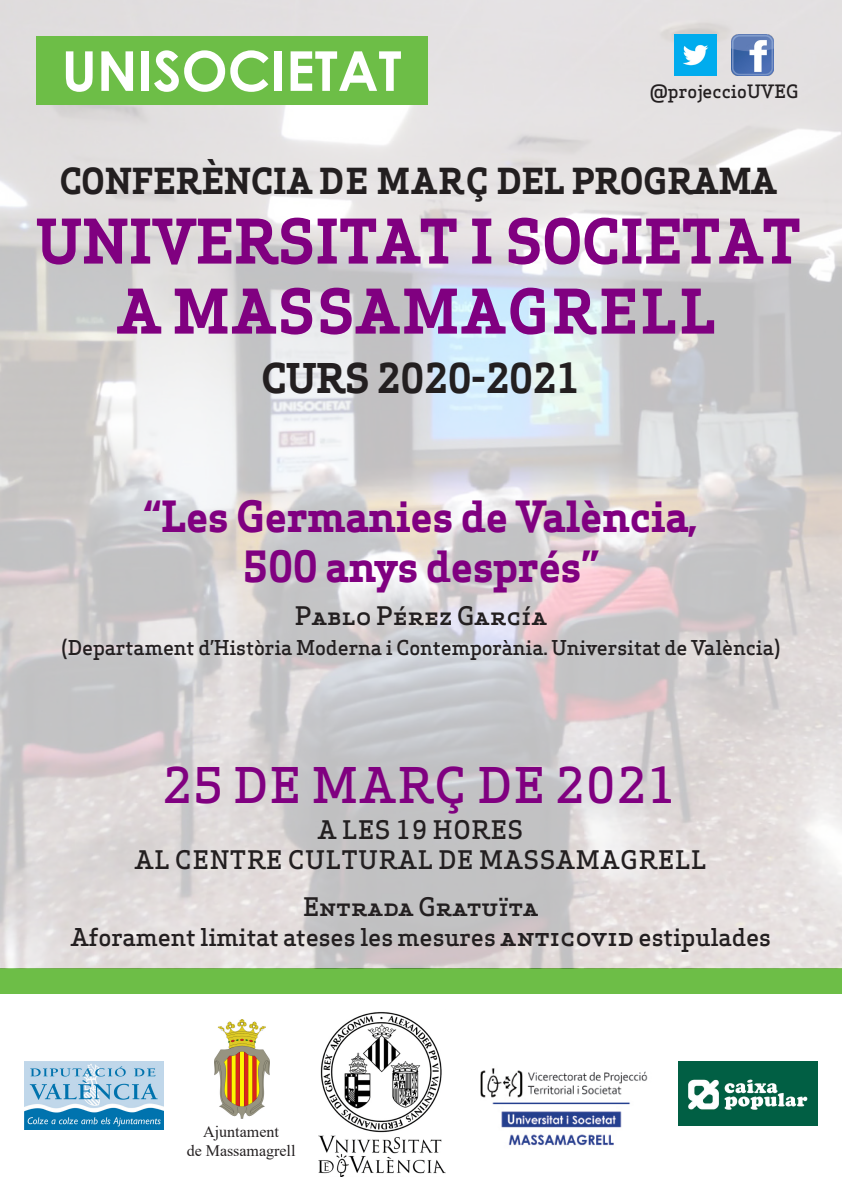
<style>
.page{position:relative;width:842px;height:1191px;background:#fff}
.page>*{position:absolute;margin:0;border:0;box-sizing:border-box;transform-origin:0 0}
.t1{font:700 60px "Apex Serif";color:#800080}
.t2{font:700 60px "Apex Serif";letter-spacing:.05em;color:#800080}
.t3{font:700 55px "Century Gothic";color:#fff}
.t4{font:500 48px "Apex Serif";letter-spacing:.04em;color:#800080}
.t5{font:700 42px "Apex Serif";letter-spacing:-.01em;color:#800080}
.t6{font:700 40px "Apex Serif";letter-spacing:-.01em;color:#231f20}
.t7{font:700 35px "Apex Serif";color:#231f20}
.t8{font:500 25px "Apex Serif";letter-spacing:.04em;color:#231f20}
.t9{font:500 25px "Apex Serif";letter-spacing:-.01em;color:#231f20}
.t10{font:500 24px "Apex Serif";letter-spacing:-.01em;color:#231f20}
.t11{font:500 20px "Apex Serif";letter-spacing:-.01em;color:#231f20}
.t12{font:500 18px "Apex Serif";color:#231f20}
.t13{font:16px "Times New Roman";color:#231f20}
.s1{font-size:26px}
</style>
<div class="page">
<div style="left:0;top:968px;width:842px;height:26px;background:#6dbe47"></div>
<img style="left:480px;top:1068px;width:168px;height:78px">
<img style="left:319px;top:1012px;width:127px;height:164px">
<img style="left:679px;top:1061px;width:138px;height:64px">
<img style="left:214px;top:1019px;width:56px;height:99px">
<img style="left:25px;top:1061px;width:138px;height:68px">
<img style="left:0;top:1px;width:842px;height:967px">
<div style="left:36px;top:36px;width:391px;height:69px;background:#6dbe47"></div>
<img style="left:731px;top:34px;width:42px;height:42px">
<img style="left:675px;top:34px;width:42px;height:42px">
<p class="t3" style="left:62px;top:29px;width:341px">UNISOCIETAT</p>
<p class="t12" style="left:650px;top:80px;width:150px">@projeccioUVEG</p>
<p class="t7" style="left:60px;top:158px;width:718px">CONFERÈNCIA DE MARÇ DEL PROGRAMA</p>
<p class="t1" style="left:36px;top:203px;width:766px">UNIVERSITAT I SOCIETAT</p>
<p class="t2" style="left:118px;top:273px;width:599px">A MASSAMAGRELL</p>
<p class="t6" style="left:261px;top:353px;width:320px">CURS 2020-2021</p>
<p class="t5" style="left:144px;top:490px;width:555px">“Les Germanies de València,</p>
<p class="t5" style="left:243px;top:540px;width:357px">500 anys després”</p>
<p class="t9" style="left:295px;top:599px;width:254px">Pablo Pérez García</p>
<p class="t11" style="left:61px;top:634px;width:721px">(Departament d’Història Moderna i Contemporània. Universitat de València)</p>
<p class="t4" style="left:163px;top:755px;width:515px">25 DE MARÇ DE 2021</p>
<p class="t8" style="left:318px;top:814px;width:207px">A LES 19 HORES</p>
<p class="t8" style="left:135px;top:844px;width:572px">AL CENTRE CULTURAL DE MASSAMAGRELL</p>
<p class="t9" style="left:303px;top:891px;width:237px">Entrada Gratuïta</p>
<p class="t10" style="left:71px;top:922px;width:702px">Aforament limitat ateses les mesures <span class="s1">anticovid</span> estipulades</p>
<p class="t13" style="left:203px;top:1119px;width:77px">Ajuntament</p>
<p class="t13" style="left:187px;top:1139px;width:110px">de Massamagrell</p>
</div>
